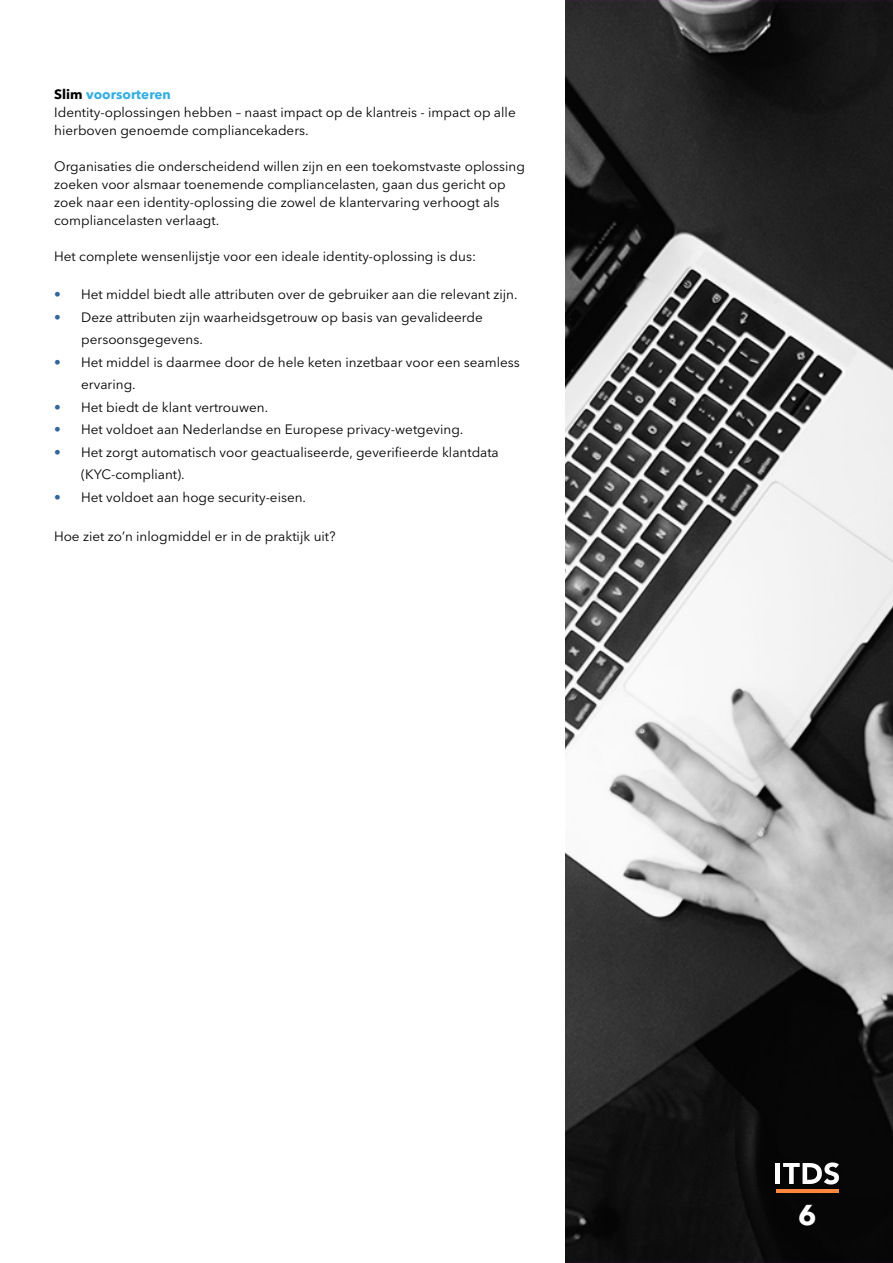
<style>
.page{position:relative;width:893px;height:1263px;background:#fff}
.page>*{position:absolute;margin:0;border:0;box-sizing:border-box;transform-origin:0 0}
.t1{font:700 28.5px "Avenir Next LT Pro";color:#fff}
.SIDN_Basis{font:13.5px/18px "Avenir Next LT Pro";color:#000}
.SIDN_Basis-2{font:700 13.5px "Avenir Next LT Pro";color:#34aee0}
.s1{color:#000}
.s2{color:#369}
</style>
<div class="page">
<img style="left:565px;top:0;width:327px;height:1263px">
<div style="left:775px;top:1163px;width:5px;height:21px;background:#fff"></div>
<svg style="left:783px;top:1162px;width:55px;height:23px"></svg>
<hr style="left:775px;top:1189px;width:63px;height:3px;background:#ff873e">
<p class="SIDN_Basis-2" style="left:54px;top:86px;width:118px"><span class="s1">Slim</span> voorsorteren</p>
<p class="SIDN_Basis" style="left:54px;top:103px;width:463px">Identity-oplossingen hebben – naast impact op de klantreis - impact op alle hierboven genoemde compliancekaders.</p>
<p class="SIDN_Basis" style="left:54px;top:157px;width:472px">Organisaties die onderscheidend willen zijn en een toekomstvaste oplossing zoeken voor alsmaar toenemende compliancelasten, gaan dus gericht op zoek naar een identity-oplossing die zowel de klantervaring verhoogt als compliancelasten verlaagt.</p>
<p class="SIDN_Basis" style="left:54px;top:247px;width:423px">Het complete wensenlijstje voor een ideale identity-oplossing is dus:</p>
<p class="SIDN_Basis" style="left:54px;top:286px;width:465px"><span class="s2">•</span> Het middel biedt alle attributen over de gebruiker aan die relevant zijn.</p>
<p class="SIDN_Basis" style="left:81px;top:306px;width:403px;line-height:22.5px;text-indent:-27px"><span class="s2">•</span> Deze attributen zijn waarheidsgetrouw op basis van gevalideerde persoonsgegevens.</p>
<p class="SIDN_Basis" style="left:81px;top:351px;width:440px;line-height:22.5px;text-indent:-27px"><span class="s2">•</span> Het middel is daarmee door de hele keten inzetbaar voor een seamless ervaring.</p>
<p class="SIDN_Basis" style="left:54px;top:398px;width:215px"><span class="s2">•</span> Het biedt de klant vertrouwen.</p>
<p class="SIDN_Basis" style="left:54px;top:421px;width:410px"><span class="s2">•</span> Het voldoet aan Nederlandse en Europese privacy-wetgeving.</p>
<p class="SIDN_Basis" style="left:81px;top:441px;width:419px;line-height:22.5px;text-indent:-27px"><span class="s2">•</span> Het zorgt automatisch voor geactualiseerde, geverifieerde klantdata (KYC-compliant).</p>
<p class="SIDN_Basis" style="left:54px;top:488px;width:253px"><span class="s2">•</span> Het voldoet aan hoge security-eisen.</p>
<p class="SIDN_Basis" style="left:54px;top:527px;width:283px">Hoe ziet zo’n inlogmiddel er in de praktijk uit?</p>
<p class="t1" style="left:798px;top:1197px;width:20px">6</p>
</div>
